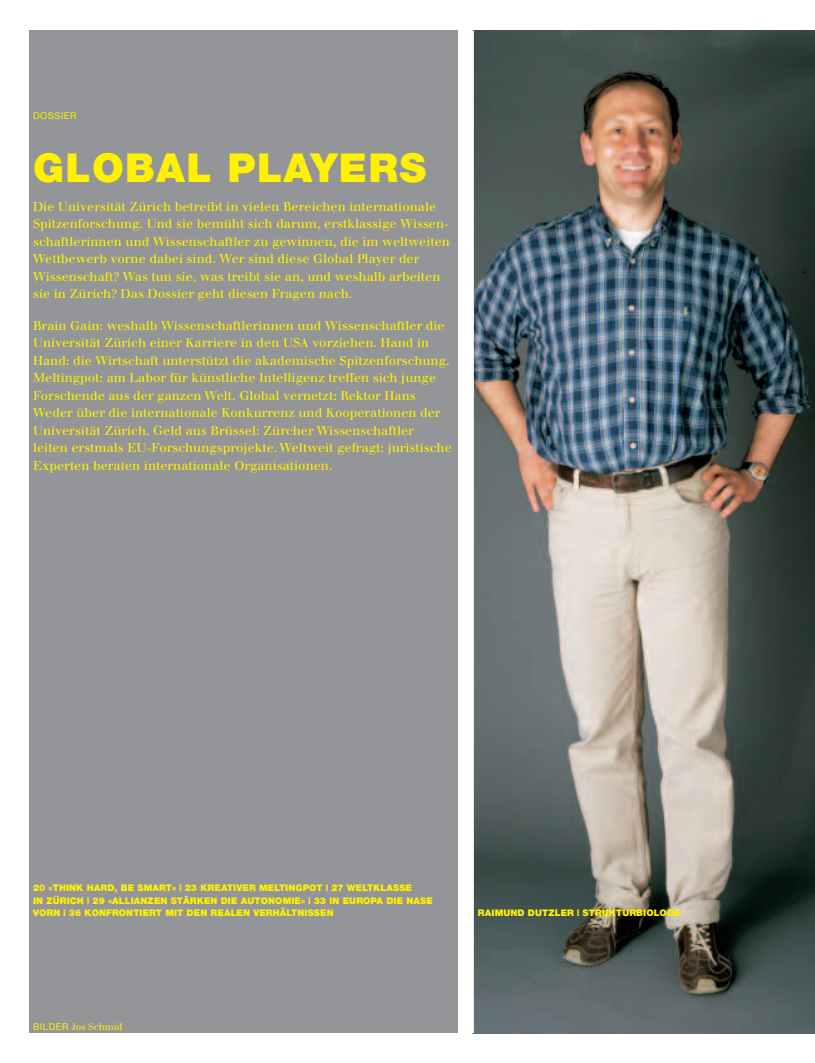
<style>
.page{position:relative;width:815px;height:1063px;background:#fff}
.page>*{position:absolute;margin:0;border:0;box-sizing:border-box;transform-origin:0 0}
.t1{font:900 40px "Helvetica Neue";letter-spacing:.035em;color:#fff101}
.t2{font:12.5px/17.5px "Walbaum";color:#fff101}
.t3{font:9.38px "Walbaum";color:#fff101}
.t4{font:9.38px "Helvetica Neue";letter-spacing:.055em;color:#fff101}
.t5{font:900 9.12px/12.5px "Helvetica Neue";letter-spacing:.015em;color:#fff101}
.s1{font-family:"Helvetica Neue"}
</style>
<div class="page">
<img style="left:474px;top:30px;width:341px;height:1003px">
<div style="left:30px;top:30px;width:428px;height:1003px;background:#939598"></div>
<p class="t4" style="left:33px;top:113px;width:45px">DOSSIER</p>
<h1 class="t1" style="left:33px;top:153px;width:395px">GLOBAL PLAYERS</h1>
<p class="t2" style="left:33px;top:199px;width:418px">Die Universität Zürich betreibt in vielen Bereichen internationale Spitzenforschung. Und sie bemüht sich darum, erstklassige Wissen&shy;schaftlerinnen und Wissenschaftler zu gewinnen, die im weltweiten Wettbewerb vorne dabei sind. Wer sind diese Global Player der Wissenschaft? Was tun sie, was treibt sie an, und weshalb arbeiten sie in Zürich? Das Dossier geht diesen Fragen nach.</p>
<p class="t2" style="left:33px;top:318px;width:420px">Brain Gain: weshalb Wissenschaftlerinnen und Wissenschaftler die Universität Zürich einer Karriere in den USA vorziehen. Hand in Hand: die Wirtschaft unterstützt die akademische Spitzenforschung.<br>Meltingpot: am Labor für künstliche Intelligenz treffen sich junge Forschende aus der ganzen Welt. Global vernetzt: Rektor Hans Weder über die internationale Konkurrenz und Kooperationen der Universität Zürich. Geld aus Brüssel: Zürcher Wissenschaftler leiten erstmals EU-Forschungsprojekte. Weltweit gefragt: juristische Experten beraten internationale Organisationen.</p>
<p class="t5" style="left:33px;top:882px;width:401px">20 «THINK HARD, BE SMART» | 23 KREATIVER MELTINGPOT | 27 WELTKLASSE<br>IN ZÜRICH | 29 «ALLIANZEN STÄRKEN DIE AUTONOMIE» | 33 IN EUROPA DIE NASE<br>VORN | 36 KONFRONTIERT MIT DEN REALEN VERHÄLTNISSEN</p>
<p class="t3" style="left:33px;top:1023px;width:91px"><span class="s1">BILDER</span> Jos Schmid</p>
<p class="t5" style="left:478px;top:907px;width:204px">RAIMUND DUTZLER | STRUKTURBIOLOGE</p>
</div>
